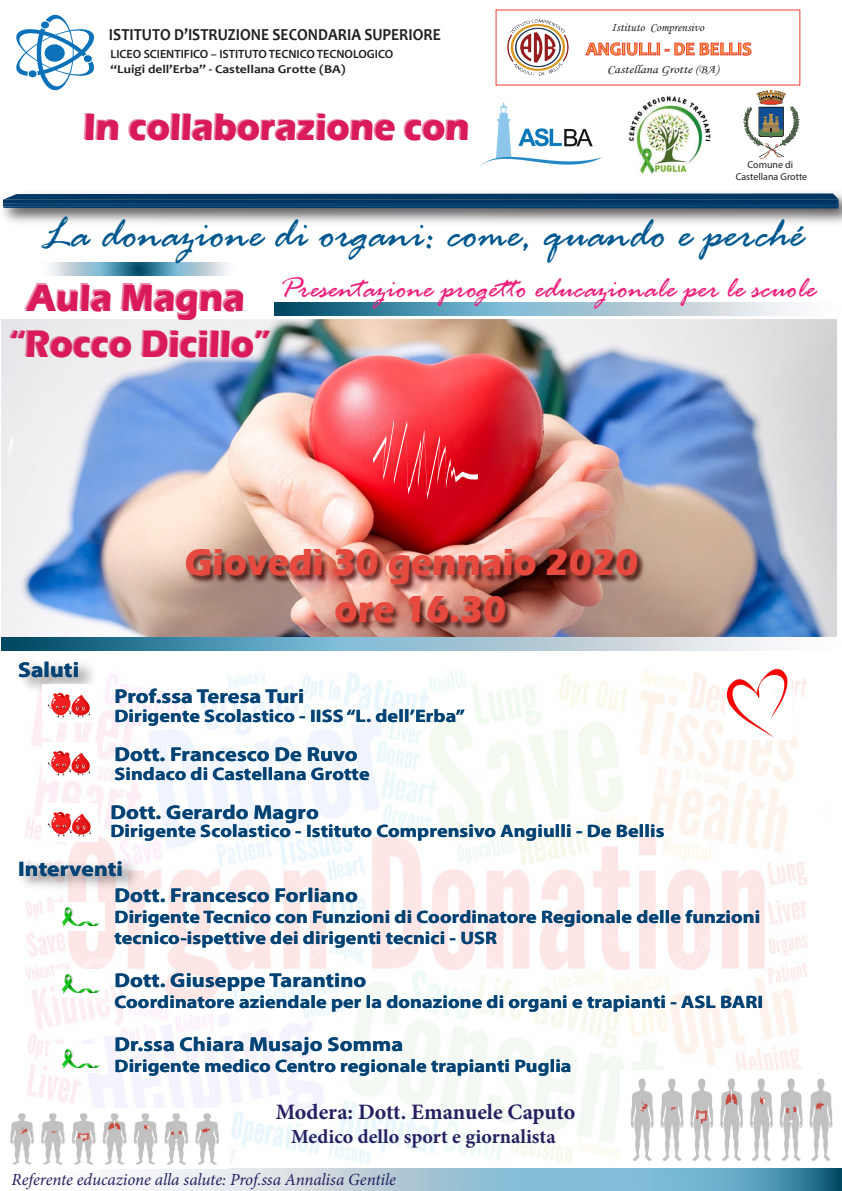
<style>
.page{position:relative;width:842px;height:1191px;background:#fff}
.page>*{position:absolute;margin:0;border:0;box-sizing:border-box;transform-origin:0 0}
.t1{font:italic 45px "Rage";color:#00588f}
.t2{font:700 38.7px/46.4px "Eras ITC";color:#d91a5b;text-align:center;scale:.92 1}
.t3{font:700 38.7px/46.4px "Eras ITC";color:#e6493e;text-align:center;scale:.92 1}
.t4{font:italic 31px "Rage";color:#ee1e7b}
.t5{font:700 22px "Minion Pro";letter-spacing:-.005em;color:#252161}
.t6{font:700 21.5px "Myriad Pro";letter-spacing:.005em;color:#004374;scale:1.09 1}
.t7{font:700 21px "Myriad Pro";letter-spacing:.005em;color:#004374;scale:1.12 1}
.t8{font:700 20px "Myriad Pro";letter-spacing:.005em;color:#004374;scale:1.12 1}
.t9{font:700 20px "Minion Pro";color:#252161}
.t10{font:700 18.4px "Candara";color:#fbb03f}
.t11{font:700 18px/20.6px "Myriad Pro";letter-spacing:.005em;color:#004374;scale:1.12 1}
.t12{font:italic 17px "Minion Pro";letter-spacing:-.005em;color:#252161}
.t13{font:700 16.9px "Candara";color:#231f20;scale:.91 1}
.t14{font:600 12px "Myriad Pro";color:#231f20}
.t15{font:700 12px "Candara";color:#231f20;scale:1.12 1}
.t16{font:12px "Monotype Corsiva";color:#231f20;scale:1.14 1}
.t17{font:12px "Monotype Corsiva";color:#231f20}
.t18{font:10px/12px "Myriad Pro";color:#231f20;text-align:center}
</style>
<div class="page">
<img style="left:25px;top:670px;width:783px;height:494px">
<img style="left:2px;top:319px;width:834px;height:318px">
<svg style="left:110px;top:1168px;width:732px;height:23px;background:#9ec4d5"></svg>
<img style="left:2px;top:194px;width:840px;height:29px">
<svg style="left:3px;top:193px;width:836px;height:15px;background:#13466f"></svg>
<img style="left:11px;top:650px;width:97px;height:53px">
<img style="left:183px;top:541px;width:465px;height:97px">
<svg style="left:16px;top:15px;width:79px;height:75px"></svg>
<svg style="left:1px;top:638px;width:772px;height:12px;background:#82aec1"></svg>
<svg style="left:50px;top:263px;width:178px;height:13px;background:#83afc2"></svg>
<img style="left:10px;top:1108px;width:219px;height:57px">
<svg style="left:275px;top:303px;width:521px;height:12px;background:#82aec1"></svg>
<img style="left:620px;top:1070px;width:213px;height:94px">
<img style="left:42px;top:684px;width:55px;height:38px">
<img style="left:21px;top:848px;width:136px;height:86px">
<img style="left:725px;top:669px;width:67px;height:71px">
<svg style="left:8px;top:436px;width:6px;height:24px"></svg>
<svg style="left:372px;top:418px;width:106px;height:82px;background:#eb2a39"></svg>
<img style="left:55px;top:902px;width:49px;height:28px">
<img style="left:55px;top:969px;width:49px;height:28px">
<img style="left:55px;top:1044px;width:49px;height:28px">
<img style="left:743px;top:90px;width:57px;height:68px">
<img style="left:507px;top:19px;width:61px;height:57px">
<img style="left:629px;top:96px;width:82px;height:81px">
<img style="left:42px;top:742px;width:55px;height:38px">
<img style="left:42px;top:803px;width:55px;height:38px">
<img style="left:480px;top:102px;width:122px;height:64px">
<svg style="left:585px;top:42px;width:167px;height:14px"></svg>
<p class="t13" style="left:109px;top:24px;width:366px">ISTITUTO D’ISTRUZIONE SECONDARIA SUPERIORE</p>
<p class="t15" style="left:110px;top:61px;width:211px">“Luigi dell’Erba” - Castellana Grotte (BA)</p>
<p class="t14" style="left:110px;top:46px;width:284px">LICEO SCIENTIFICO – ISTITUTO TECNICO TECNOLOGICO</p>
<h2 class="t2" style="left:84px;top:104px;width:421px">In collaborazione con</h2>
<p class="t17" style="left:612px;top:21px;width:94px">Istituto Comprensivo</p>
<p class="t16" style="left:607px;top:62px;width:99px">Castellana Grotte (BA)</p>
<p class="t10" style="left:586px;top:37px;width:167px">ANGIULLI - DE BELLIS</p>
<p class="t18" style="left:736px;top:158px;width:73px">Comune di<br>Castellana Grotte</p>
<h1 class="t1" style="left:42px;top:210px;width:763px">La donazione di organi: come, quando e perché</h1>
<h2 class="t2" style="left:8px;top:273px;width:285px">Aula Magna “Rocco Dicillo”</h2>
<h3 class="t4" style="left:280px;top:271px;width:538px">Presentazione progetto educazionale per le scuole</h3>
<p class="t6" style="left:18px;top:656px;width:58px">Saluti</p>
<h2 class="t3" style="left:185px;top:539px;width:494px">Giovedì 30 gennaio 2020 ore 16.30</h2>
<p class="t8" style="left:114px;top:683px;width:171px">Prof.ssa Teresa Turi</p>
<p class="t11" style="left:114px;top:705px;width:315px">Dirigente Scolastico - IISS “L. dell’Erba”</p>
<p class="t8" style="left:114px;top:741px;width:219px">Dott. Francesco De Ruvo</p>
<p class="t11" style="left:114px;top:763px;width:229px">Sindaco di Castellana Grotte</p>
<p class="t8" style="left:110px;top:799px;width:188px">Dott. Gerardo Magro</p>
<p class="t11" style="left:110px;top:820px;width:496px">Dirigente Scolastico - Istituto Comprensivo Angiulli - De Bellis</p>
<p class="t7" style="left:18px;top:855px;width:95px">Interventi</p>
<p class="t8" style="left:114px;top:882px;width:219px">Dott. Francesco Forliano</p>
<p class="t11" style="left:114px;top:906px;width:578px">Dirigente Tecnico con Funzioni di Coordinatore Regionale delle funzioni tecnico-ispettive dei dirigenti tecnici - USR</p>
<p class="t8" style="left:114px;top:967px;width:226px">Dott. Giuseppe Tarantino</p>
<p class="t11" style="left:114px;top:990px;width:581px">Coordinatore aziendale per la donazione di organi e trapianti - ASL BARI</p>
<p class="t8" style="left:114px;top:1031px;width:259px">Dr.ssa Chiara Musajo Somma</p>
<p class="t11" style="left:114px;top:1055px;width:410px">Dirigente medico Centro regionale trapianti Puglia</p>
<p class="t5" style="left:276px;top:1096px;width:301px">Modera: Dott. Emanuele Caputo</p>
<p class="t9" style="left:291px;top:1122px;width:266px">Medico dello sport e giornalista</p>
<p class="t12" style="left:12px;top:1167px;width:386px">Referente educazione alla salute: Prof.ssa Annalisa Gentile</p>
</div>
